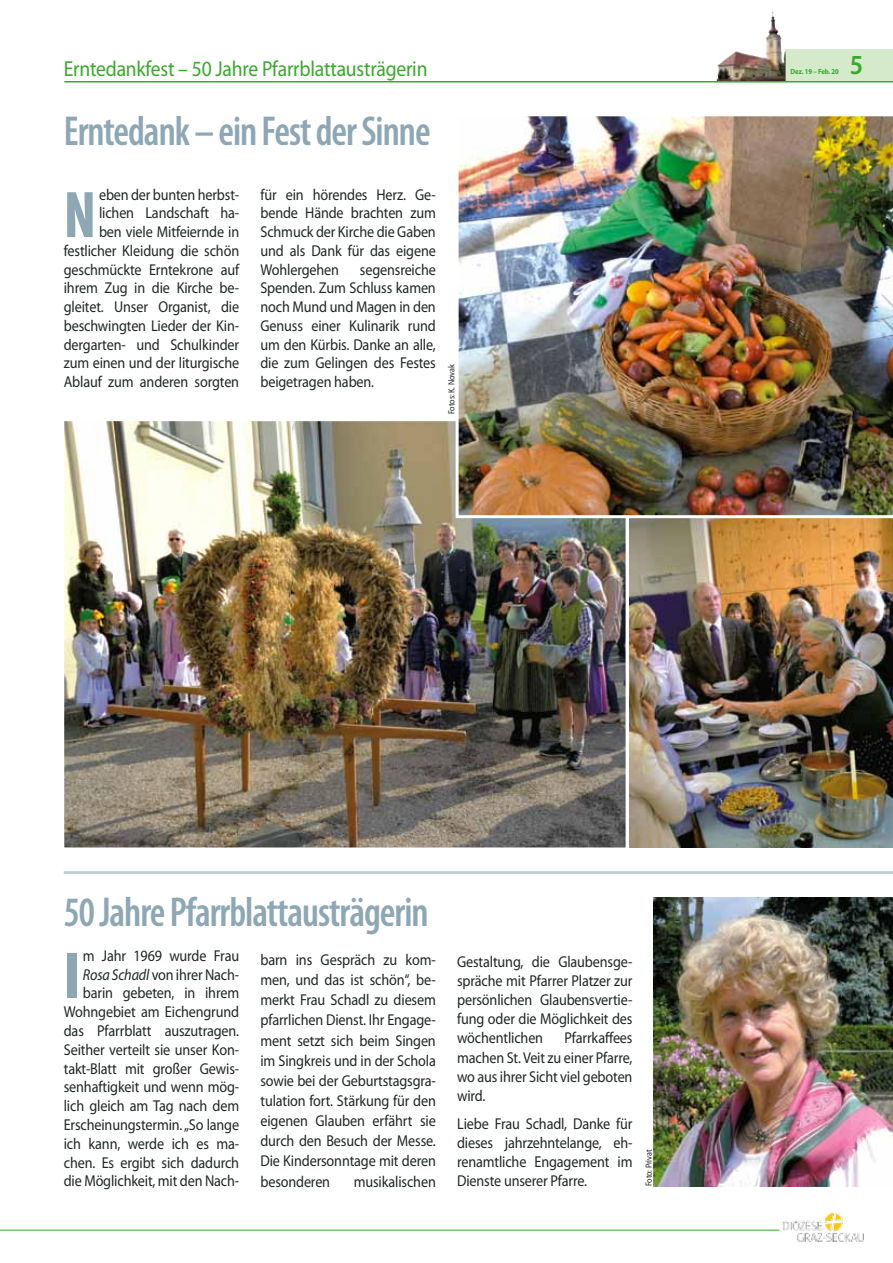
<style>
.page{position:relative;width:893px;height:1263px;background:#fff}
.page>*{position:absolute;margin:0;border:0;box-sizing:border-box;transform-origin:0 0}
.t1{font:900 condensed 66.6px "Myriad Pro";color:#8da7b5;scale:.9 1}
.t2{font:600 condensed 42px "Myriad Pro";letter-spacing:-.025em;color:#8da7b5;scale:.94 1}
.t3{font:600 27.75px "Myriad Pro";color:#38a92a;scale:.9 1}
.t4{font:21.75px "Myriad Pro";letter-spacing:-.01em;color:#38a92a;scale:.9 1}
.t5{font:15.75px/18.8px "Myriad Pro";letter-spacing:-.01em;color:#202724;text-align:justify;scale:.9 1}
.t6{font:9px "Myriad Pro";letter-spacing:-.015em;color:#202724;scale:.9 1}
.t7{font:700 7.5px "Myriad Pro";letter-spacing:-.01em;color:#38a92a;scale:.9 1}
.s1{font-style:italic}
</style>
<div class="page">
<div style="left:786px;top:49px;width:107px;height:32px;background:#d4eaca"></div>
<img style="left:717px;top:8px;width:69px;height:73px">
<img style="left:782px;top:1213px;width:82px;height:29px">
<hr style="left:0;top:1230px;width:779px;height:1px;background:#38a92a">
<hr style="left:64px;top:81px;width:829px;height:1px;background:#38a92a">
<img style="left:654px;top:897px;width:239px;height:289px">
<hr style="left:64px;top:871px;width:829px;height:3px;background:#c0d0d9">
<img style="left:630px;top:518px;width:263px;height:329px">
<img style="left:65px;top:422px;width:560px;height:424px">
<div style="left:61px;top:418px;width:568px;height:432px;border:3px solid #fff"></div>
<img style="left:456px;top:116px;width:437px;height:402px">
<h3 class="t4" style="left:64px;top:57px;width:406px">Erntedankfest – 50 Jahre Pfarrblattausträgerin</h3>
<p class="t7" style="left:791px;top:67px;width:55px">Dez. 19 – Feb. 20</p>
<h3 class="t3" style="left:850px;top:49px;width:16px">5</h3>
<h2 class="t2" style="left:64px;top:108px;width:392px">Erntedank – ein Fest der Sinne</h2>
<p class="t5" style="left:64px;top:185px;width:196px;text-align:right">eben der bunten herbst&shy;lichen Landschaft ha-<br>ben viele Mitfeiernde in festlicher Kleidung die schön geschmückte Erntekrone auf ihrem Zug in die Kirche be&shy;gleitet. Unser Organist, die beschwingten Lieder der Kin&shy;dergarten- und Schulkinder zum einen und der liturgische<br>Ablauf zum anderen sorgten</p>
<h1 class="t1" style="left:64px;top:178px;width:37px">N</h1>
<p class="t5" style="left:260px;top:185px;width:196px">für ein hörendes Herz. Ge&shy;bende Hände brachten zum Schmuck der Kirche die Gaben und als Dank für das eigene Wohlergehen</p>
<p class="t5" style="left:260px;top:260px;width:196px;text-indent:100px">segensreiche Spenden. Zum Schluss kamen noch Mund und Magen in den Genuss einer Kulinarik rund um den Kürbis. Danke an alle, die zum Gelingen des Festes beigetragen haben.</p>
<p class="t6" style="left:446px;top:414px;width:57px;rotate:-90deg">Fotos: K. Novak</p>
<h2 class="t2" style="left:64px;top:889px;width:390px">50 Jahre Pfarrblattausträgerin</h2>
<p class="t5" style="left:260px;top:950px;width:196px;line-height:20.1px">barn ins Gespräch zu kom&shy;men, und das ist schön“, be&shy;merkt Frau Schadl zu diesem pfarrlichen Dienst. Ihr Engage&shy;ment setzt sich beim Singen im Singkreis und in der Schola sowie bei der Geburtstagsgra&shy;tulation fort. Stärkung für den eigenen Glauben erfährt sie durch den Besuch der Messe.<br>Die Kindersonntage mit deren besonderen</p>
<p class="t5" style="left:64px;top:946px;width:196px;text-align:right">m Jahr 1969 wurde Frau<br><span class="s1">Rosa Schadl</span> von ihrer Nach&shy;barin gebeten, in ihrem<br>Wohngebiet am Eichengrund das Pfarrblatt auszutragen.<br>Seither verteilt sie unser Kon&shy;takt-Blatt mit großer Gewis&shy;senhaftigkeit und wenn mög&shy;lich gleich am Tag nach dem<br>Erscheinungstermin. „So lange ich kann, werde ich es ma&shy;chen. Es ergibt sich dadurch die Möglichkeit, mit den Nach-</p>
<h1 class="t1" style="left:64px;top:939px;width:19px">I</h1>
<p class="t5" style="left:354px;top:1172px;width:93px">musikalischen</p>
<p class="t5" style="left:457px;top:952px;width:196px;line-height:19.2px">Gestaltung, die Glaubensge&shy;spräche mit Pfarrer Platzer zur persönlichen Glaubensvertie&shy;fung oder die Möglichkeit des wöchentlichen</p>
<p class="t5" style="left:457px;top:1029px;width:196px;line-height:19.2px;text-indent:107px">Pfarrkaffees machen St. Veit zu einer Pfarre, wo aus ihrer Sicht viel geboten wird.</p>
<p class="t5" style="left:457px;top:1114px;width:196px;line-height:19.2px">Liebe Frau Schadl, Danke für dieses jahrzehntelange, eh&shy;renamtliche Engagement im Dienste unserer Pfarre.</p>
<p class="t6" style="left:644px;top:1186px;width:42px;rotate:-90deg">Foto: Privat</p>
</div>
